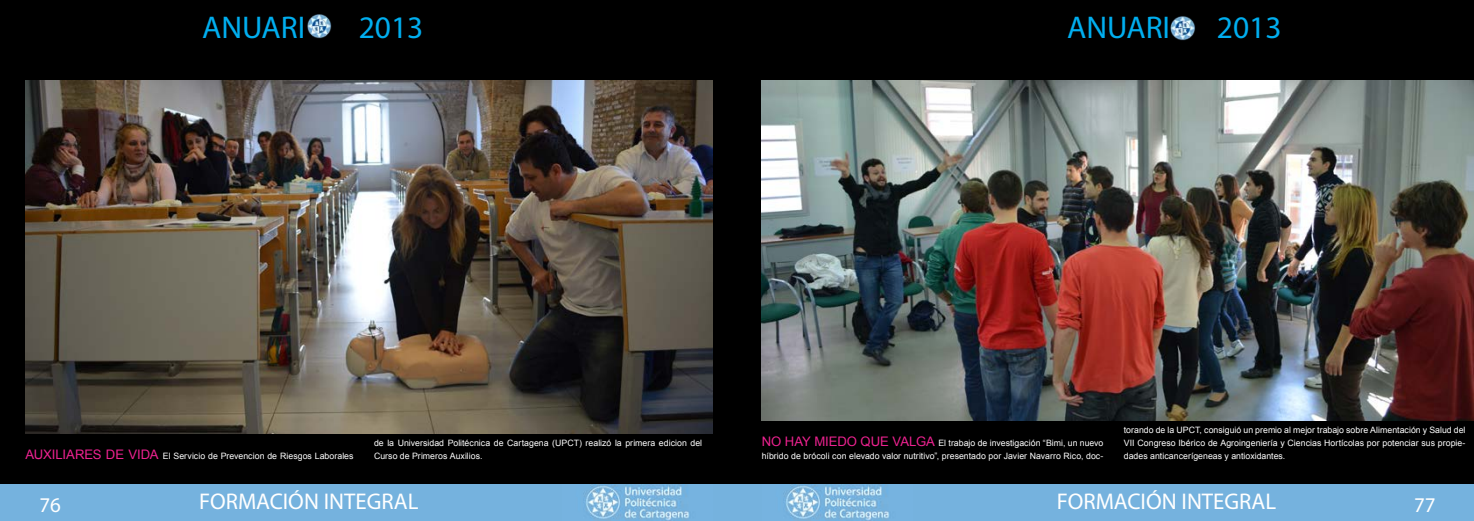
<style>
.page{position:relative;width:1474px;height:521px;background:#fff}
.page>*{position:absolute;margin:0;border:0;box-sizing:border-box;transform-origin:0 0}
.t1{font:31.5px "Myriad Pro";color:#00aeef}
.t2{font:22.75px "Myriad Pro";color:#fff}
.t3{font:21px "Myriad Pro";color:#fff}
.t4{font:8.75px/13.1px "Arial";letter-spacing:.005em;color:#fff}
.s1{font-size:13.12px;color:#ed2290}
</style>
<div class="page">
<div style="left:0;top:0;width:742px;height:498px;background:#000"></div>
<div style="left:732px;top:0;width:737px;height:497px;background:#000"></div>
<div style="left:0;top:484px;width:1473px;height:37px;background:#75b2de"></div>
<img style="left:586px;top:484px;width:103px;height:36px">
<img style="left:786px;top:484px;width:103px;height:36px">
<img style="left:25px;top:81px;width:687px;height:353px">
<img style="left:761px;top:81px;width:712px;height:339px">
<img style="left:307px;top:14px;width:25px;height:25px">
<img style="left:1170px;top:16px;width:26px;height:25px">
<h1 class="t1" style="left:202px;top:8px;width:105px">ANUARI</h1>
<h1 class="t1" style="left:359px;top:8px;width:66px">2013</h1>
<h1 class="t1" style="left:1067px;top:8px;width:105px">ANUARI</h1>
<h1 class="t1" style="left:1216px;top:8px;width:66px">2013</h1>
<p class="t4" style="left:25px;top:450px;width:330px"><span class="s1">AUXILIARES DE VIDA</span> El Servicio de Prevencion de Riesgos Laborales</p>
<p class="t4" style="left:374px;top:437px;width:330px">de la Universidad Politécnica de Cartagena (UPCT) realizó la primera edicion del<br>Curso de Primeros Auxilios.</p>
<p class="t4" style="left:761px;top:437px;width:343px"><span class="s1">NO HAY MIEDO QUE VALGA</span> El trabajo de investigación “Bimi, un nuevo híbrido de brócoli con elevado valor nutritivo”, presentado por Javier Navarro Rico, doc-</p>
<p class="t4" style="left:1123px;top:424px;width:343px;text-align:justify">torando de la UPCT, consiguió un premio al mejor trabajo sobre Alimentación y Salud del VII Congreso Ibérico de Agroingeniería y Ciencias Hortícolas por potenciar sus propie&shy;dades anticancerígeneas y antioxidantes.</p>
<h3 class="t3" style="left:39px;top:492px;width:23px">76</h3>
<h2 class="t2" style="left:199px;top:487px;width:221px">FORMACIÓN INTEGRAL</h2>
<h2 class="t2" style="left:1056px;top:487px;width:221px">FORMACIÓN INTEGRAL</h2>
<h3 class="t3" style="left:1414px;top:492px;width:23px">77</h3>
</div>
